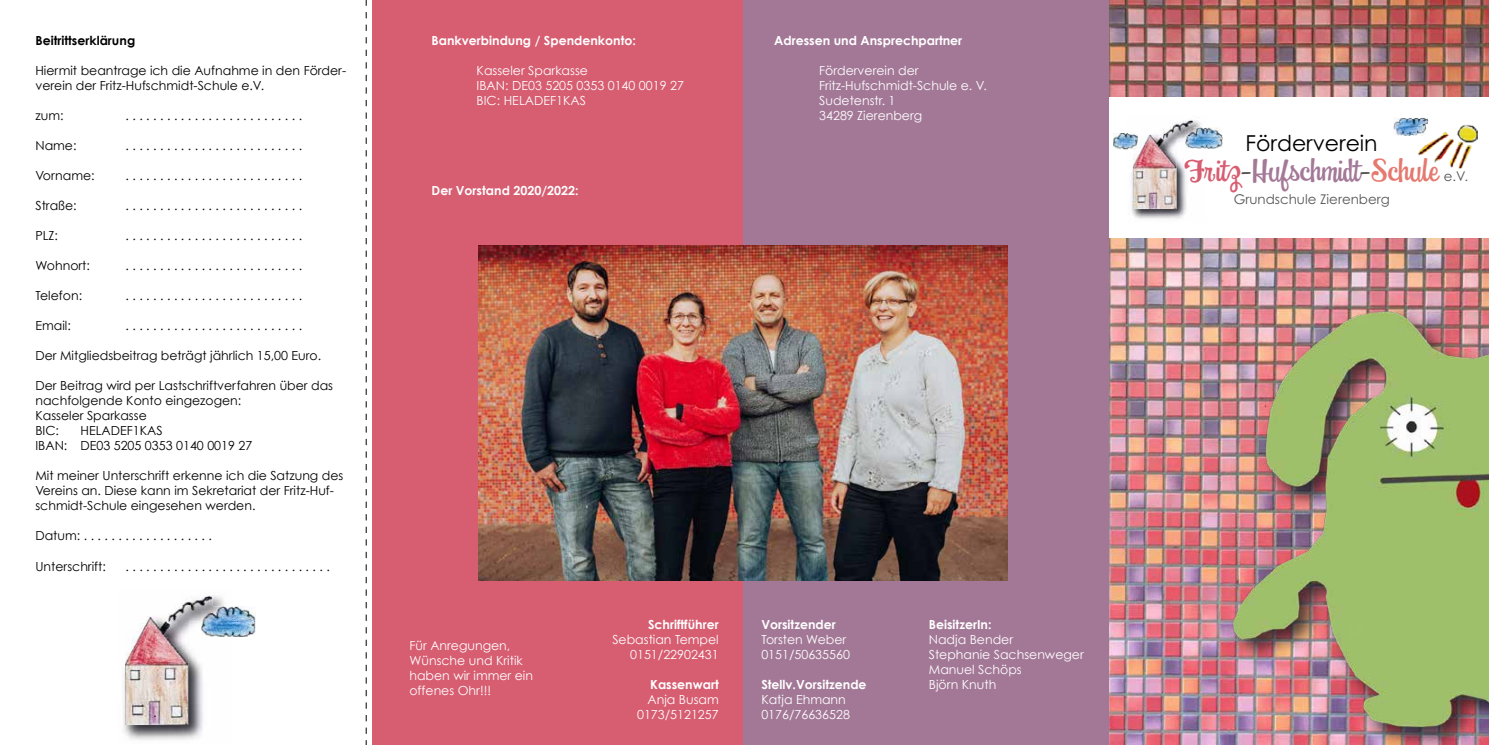
<style>
.page{position:relative;width:1489px;height:745px;background:#fff}
.page>*{position:absolute;margin:0;border:0;box-sizing:border-box;transform-origin:0 0}
.t1{font:30.12px "Swingdancer";color:#a47897}
.t2{font:22px "Century Gothic";color:#000}
.t3{font:13.38px "Century Gothic";color:#575756}
.t4{font:12.5px/15px "Century Gothic";color:#000}
.t5{font:12.5px/15px "Century Gothic";color:#fff}
.t6{font:700 12.5px "Century Gothic";color:#fff}
.t7{font:700 12.5px "Century Gothic";color:#000}
.s1{color:#d75d71}
.s2{color:#575756}
.s3{color:#e5796f}
</style>
<div class="page">
<div style="left:372px;top:0;width:371px;height:744px;background:#d75d71"></div>
<div style="left:743px;top:0;width:371px;height:744px;background:#a37897"></div>
<img style="left:478px;top:245px;width:529px;height:335px">
<svg style="left:366px;top:0;width:1px;height:744px"></svg>
<img style="left:232px;top:606px;width:23px;height:30px">
<img style="left:123px;top:595px;width:109px;height:145px">
<img style="left:125px;top:615px;width:63px;height:109px">
<img style="left:168px;top:596px;width:44px;height:25px">
<img style="left:201px;top:606px;width:11px;height:15px">
<img style="left:168px;top:615px;width:20px;height:6px">
<img style="left:1109px;top:0;width:379px;height:744px">
<p class="t7" style="left:35px;top:32px;width:101px">Beitrittserklärung</p>
<p class="t4" style="left:35px;top:63px;width:312px">Hiermit beantrage ich die Aufnahme in den Förder&shy;verein der Fritz-Hufschmidt-Schule e.V.</p>
<p class="t4" style="left:35px;top:108px;width:30px">zum:</p>
<p class="t4" style="left:125px;top:108px;width:178px">. . . . . . . . . . . . . . . . . . . . . . . . . .</p>
<p class="t4" style="left:35px;top:138px;width:43px">Name:</p>
<p class="t4" style="left:125px;top:138px;width:178px">. . . . . . . . . . . . . . . . . . . . . . . . . .</p>
<p class="t4" style="left:35px;top:168px;width:61px">Vorname:</p>
<p class="t4" style="left:125px;top:168px;width:178px">. . . . . . . . . . . . . . . . . . . . . . . . . .</p>
<p class="t4" style="left:35px;top:198px;width:43px">Straße:</p>
<p class="t4" style="left:125px;top:198px;width:178px">. . . . . . . . . . . . . . . . . . . . . . . . . .</p>
<p class="t4" style="left:35px;top:228px;width:24px">PLZ:</p>
<p class="t4" style="left:125px;top:228px;width:178px">. . . . . . . . . . . . . . . . . . . . . . . . . .</p>
<p class="t4" style="left:35px;top:258px;width:56px">Wohnort:</p>
<p class="t4" style="left:125px;top:258px;width:178px">. . . . . . . . . . . . . . . . . . . . . . . . . .</p>
<p class="t4" style="left:35px;top:288px;width:48px">Telefon:</p>
<p class="t4" style="left:125px;top:288px;width:178px">. . . . . . . . . . . . . . . . . . . . . . . . . .</p>
<p class="t4" style="left:35px;top:318px;width:37px">Email:</p>
<p class="t4" style="left:125px;top:318px;width:178px">. . . . . . . . . . . . . . . . . . . . . . . . . .</p>
<p class="t4" style="left:35px;top:348px;width:287px">Der Mitgliedsbeitrag beträgt jährlich 15,00 Euro.</p>
<p class="t4" style="left:35px;top:378px;width:299px">Der Beitrag wird per Lastschriftverfahren über das nachfolgende Konto eingezogen:<br>Kasseler Sparkasse<br>BIC:</p>
<p class="t4" style="left:35px;top:423px;width:218px;text-indent:45px">HELADEF1KAS<br>IBAN: DE03 5205 0353 0140 0019 27</p>
<p class="t4" style="left:35px;top:468px;width:309px">Mit meiner Unterschrift erkenne ich die Satzung des<br>Vereins an. Diese kann im Sekretariat der Fritz-Huf&shy;schmidt-Schule eingesehen werden.</p>
<p class="t4" style="left:35px;top:528px;width:178px">Datum: . . . . . . . . . . . . . . . . . . .</p>
<p class="t4" style="left:35px;top:558px;width:72px">Unterschrift:</p>
<p class="t4" style="left:125px;top:558px;width:206px">. . . . . . . . . . . . . . . . . . . . . . . . . . . . . .</p>
<p class="t6" style="left:431px;top:32px;width:206px">Bankverbindung / Spendenkonto:</p>
<p class="t5" style="left:476px;top:63px;width:209px">Kasseler Sparkasse<br>IBAN: DE03 5205 0353 0140 0019 27<br>BIC: HELADEF1KAS</p>
<p class="t6" style="left:431px;top:182px;width:149px">Der Vorstand 2020/2022:</p>
<p class="t6" style="left:774px;top:32px;width:190px">Adressen und Ansprechpartner</p>
<p class="t5" style="left:819px;top:63px;width:169px">Förderverein der<br>Fritz-Hufschmidt-Schule e. V.<br>Sudetenstr. 1<br>34289 Zierenberg</p>
<p class="t5" style="left:409px;top:637px;width:125px">Für Anregungen,<br>Wünsche und Kritik haben wir immer ein offenes Ohr!!!</p>
<p class="t6" style="left:648px;top:616px;width:72px">Schriftführer</p>
<p class="t5" style="left:612px;top:631px;width:108px;text-align:right">Sebastian Tempel<br>0151/22902431</p>
<p class="t6" style="left:650px;top:676px;width:70px">Kassenwart</p>
<p class="t5" style="left:637px;top:691px;width:83px;text-align:right">Anja Busam<br>0173/5121257</p>
<p class="t6" style="left:761px;top:616px;width:76px">Vorsitzender</p>
<p class="t5" style="left:761px;top:631px;width:90px">Torsten Weber<br>0151/50635560</p>
<p class="t6" style="left:761px;top:676px;width:107px">Stellv.Vorsitzende</p>
<p class="t5" style="left:761px;top:691px;width:90px">Katja Ehmann<br>0176/76636528</p>
<p class="t6" style="left:928px;top:616px;width:64px">BeisitzerIn:</p>
<p class="t5" style="left:928px;top:631px;width:156px">Nadja Bender<br>Stephanie Sachsenweger<br>Manuel Schöps<br>Björn Knuth</p>
<h2 class="t2" style="left:1245px;top:129px;width:134px">Förderverein</h2>
<h1 class="t1" style="left:1183px;top:150px;width:256px"><span class="s1">Fritz</span><span class="s2">-</span>Hufschmidt<span class="s2">-</span><span class="s3">Schule</span></h1>
<p class="t3" style="left:1443px;top:168px;width:26px">e.V.</p>
<p class="t3" style="left:1233px;top:191px;width:157px">Grundschule Zierenberg</p>
</div>
